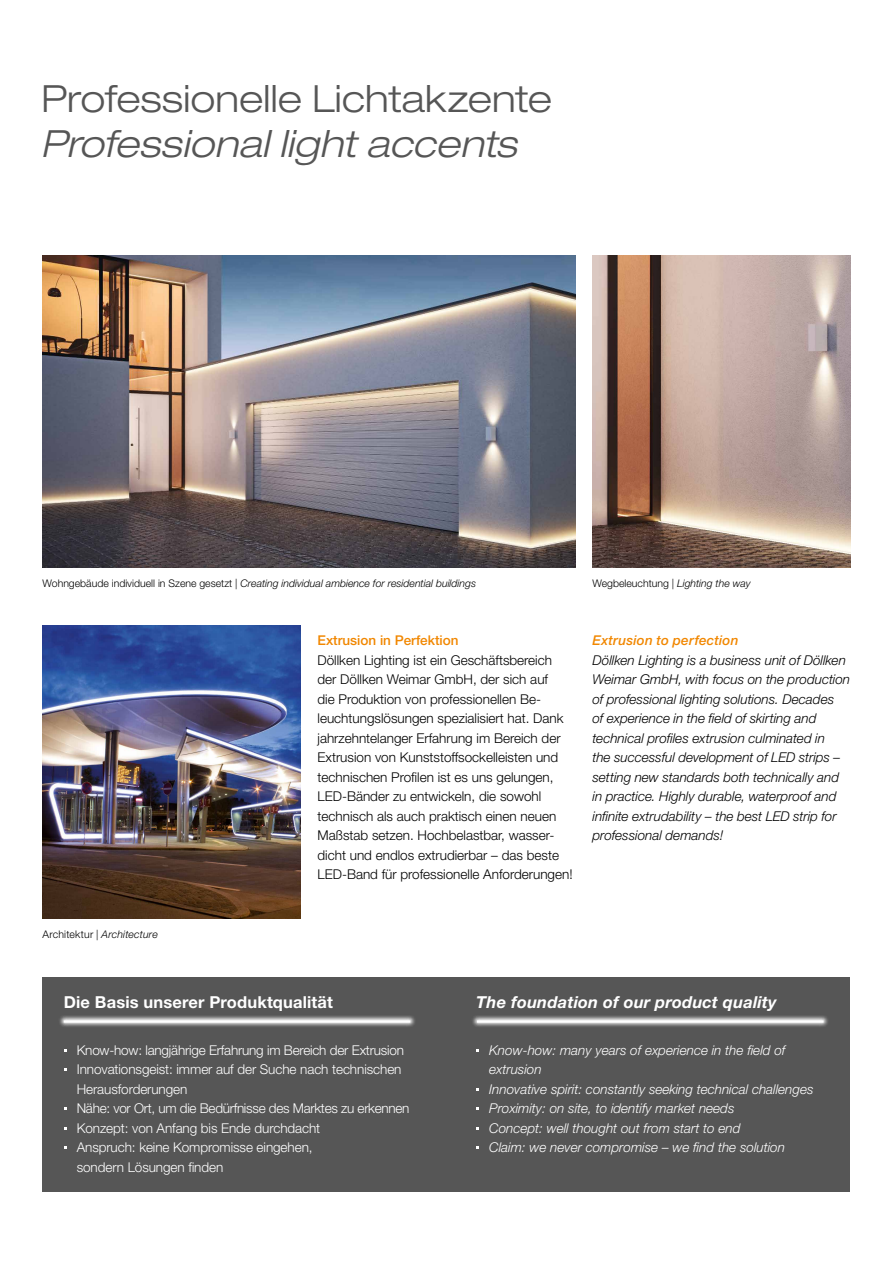
<style>
.page{position:relative;width:893px;height:1263px;background:#fff}
.page>*{position:absolute;margin:0;border:0;box-sizing:border-box;transform-origin:0 0}
.t1{font:300 expanded 37.5px "Helvetica Neue LT Std";color:#565656}
.t2{font:italic 300 expanded 37.5px "Helvetica Neue LT Std";letter-spacing:.005em;color:#565656}
.t3{font:italic 700 16.5px "Helvetica Neue LT Std";letter-spacing:.01em;color:#fff}
.t4{font:700 16.5px "Helvetica Neue LT Std";letter-spacing:.01em;color:#fff}
.t5{font:300 13.5px/19.5px "Helvetica Neue LT Std";color:#000}
.t6{font:italic 300 13.5px/19.5px "Helvetica Neue LT Std";color:#000}
.t7{font:300 13.5px/19.5px "Helvetica Neue LT Std";letter-spacing:-.005em;color:#fff}
.t8{font:italic 300 13.5px/19.5px "Helvetica Neue LT Std";color:#fff}
.t9{font:500 13.5px "Helvetica Neue LT Std";color:#f18700}
.t10{font:italic 500 13.5px "Helvetica Neue LT Std";letter-spacing:.015em;color:#f18700}
.t11{font:italic 300 10.5px "Helvetica Neue LT Std";color:#000}
.t12{font:300 10.5px "Helvetica Neue LT Std";color:#000}
.t13{font:300 10.5px "Helvetica Neue LT Std";letter-spacing:.02em;color:#000}
.s1{font-style:normal}
.s2{font-style:italic}
</style>
<div class="page">
<img style="left:43px;top:626px;width:257px;height:292px">
<div style="left:43px;top:977px;width:807px;height:214px;background:#565656"></div>
<svg style="left:59px;top:1016px;width:356px;height:11px"></svg>
<hr style="left:64px;top:1020px;width:346px;height:3px;background:#fff">
<svg style="left:472px;top:1016px;width:356px;height:11px"></svg>
<hr style="left:477px;top:1020px;width:346px;height:3px;background:#fff">
<img style="left:43px;top:255px;width:532px;height:312px">
<img style="left:592px;top:255px;width:258px;height:312px">
<h1 class="t1" style="left:41px;top:76px;width:512px">Professionelle Lichtakzente</h1>
<h1 class="t2" style="left:40px;top:121px;width:478px">Professional light accents</h1>
<p class="t11" style="left:43px;top:577px;width:435px"><span class="s1">Wohngebäude individuell in Szene gesetzt |</span> Creating individual ambience for residential buildings</p>
<p class="t12" style="left:592px;top:576px;width:160px">Wegbeleuchtung | <span class="s2">Lighting the way</span></p>
<p class="t13" style="left:43px;top:927px;width:117px">Architektur | <span class="s2">Architecture</span></p>
<p class="t9" style="left:317px;top:632px;width:143px">Extrusion in Perfektion</p>
<p class="t5" style="left:317px;top:650px;width:257px">Döllken Lighting ist ein Geschäftsbereich der Döllken Weimar GmbH, der sich auf<br>die Produktion von professionellen Be&shy;leuchtungslösungen spezialisiert hat. Dank jahrzehntelanger Erfahrung im Bereich der Extrusion von Kunststoffsockelleisten und technischen Profilen ist es uns gelungen, LED-Bänder zu entwickeln, die sowohl technisch als auch praktisch einen neuen Maßstab setzen. Hochbelastbar, wasser&shy;dicht und endlos extrudierbar – das beste LED-Band für professionelle Anforderungen!</p>
<p class="t10" style="left:592px;top:632px;width:148px">Extrusion to perfection</p>
<p class="t6" style="left:592px;top:650px;width:259px">Döllken Lighting is a business unit of Döllken Weimar GmbH, with focus on the production of professional lighting solutions. Decades<br>of experience in the field of skirting and technical profiles extrusion culminated in<br>the successful development of LED strips – setting new standards both technically and in practice. Highly durable, waterproof and infinite extrudability – the best LED strip for professional demands!</p>
<p class="t4" style="left:64px;top:992px;width:271px">Die Basis unserer Produktqualität</p>
<p class="t3" style="left:476px;top:992px;width:302px">The foundation of our product quality</p>
<p class="t7" style="left:77px;top:1040px;width:334px">Know-how: langjährige Erfahrung im Bereich der Extrusion Innovationsgeist: immer auf der Suche nach technischen Herausforderungen<br>Nähe: vor Ort, um die Bedürfnisse des Marktes zu erkennen Konzept: von Anfang bis Ende durchdacht<br>Anspruch: keine Kompromisse eingehen,<br>sondern Lösungen finden</p>
<p class="t8" style="left:489px;top:1040px;width:326px">Know-how: many years of experience in the field of extrusion<br>Innovative spirit: constantly seeking technical challenges Proximity: on site, to identify market needs<br>Concept: well thought out from start to end<br>Claim: we never compromise – we find the solution</p>
</div>
